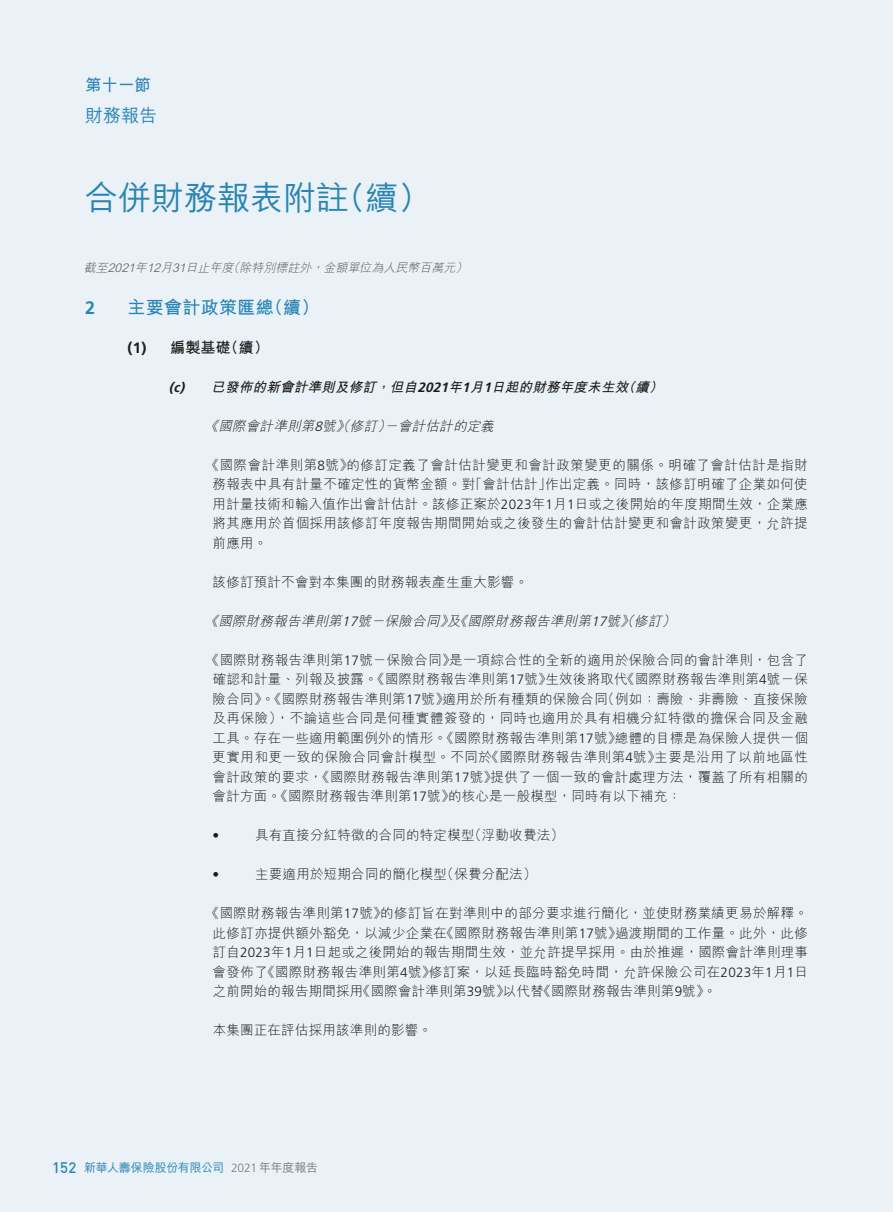
<style>
.page{position:relative;width:893px;height:1212px;background:#fff}
.page>*{position:absolute;margin:0;border:0;box-sizing:border-box;transform-origin:0 0}
.t1{font:500 33px "M Hei HK";color:#2985b5}
.t2{font:700 18px "M Hei HK";letter-spacing:.015em;color:#2985b5}
.t3{font:500 18px "M Hei HK";color:#2985b5}
.t4{font:700 18px "Frutiger LT Std";color:#2985b5}
.t5{font:700 16.5px "M Hei HK";color:#2985b5}
.t6{font:700 15px "M Hei HK";color:#1c1c1b}
.t7{font:300 13.5px/19.5px "M Hei HK";letter-spacing:.015em;color:#1c1c1b;text-align:justify}
.t8{font:italic 300 13.5px "M Hei HK";color:#1c1c1b}
.t9{font:italic 700 13.5px "M Hei HK";color:#1c1c1b}
.t10{font:300 13.5px "Frutiger LT Std";color:#1c1c1b}
.t11{font:italic 300 12px "M Hei HK";color:#575756}
.t12{font:500 12px "M Hei HK";letter-spacing:-.02em;color:#2985b5}
.s1{font-family:"Frutiger LT Std"}
.s2{font-family:"DIN";font-size:15px}
.s3{font-family:"Frutiger LT Std";font-weight:300;color:#7c7b7b}
.s4{color:#7c7b7b}
</style>
<div class="page">
<div style="left:0;top:0;width:892px;height:1212px;background:#eaf1f7"></div>
<p class="t5" style="left:85px;top:73px;width:67px">第十一節</p>
<h2 class="t3" style="left:85px;top:103px;width:73px">財務報告</h2>
<h1 class="t1" style="left:85px;top:174px;width:348px">合併財務報表附註（續）</h1>
<p class="t11" style="left:84px;top:259px;width:389px">截至2021年12月31日止年度（除特別標註外，金額單位為人民幣百萬元）</p>
<h2 class="t4" style="left:85px;top:297px;width:12px">2</h2>
<h2 class="t2" style="left:128px;top:294px;width:194px">主要會計政策匯總（續）</h2>
<p class="t6" style="left:128px;top:336px;width:143px"><span class="s1">(1)</span> 編製基礎（續）</p>
<p class="t9" style="left:169px;top:377px;width:499px"><span class="s1">(c)</span> 已發佈的新會計準則及修訂，但自<span class="s1">2021</span>年<span class="s1">1</span>月<span class="s1">1</span>日起的財務年度未生效（續）</p>
<p class="t8" style="left:205px;top:416px;width:295px">《國際會計準則第<span class="s1">8</span>號》（修訂）－會計估計的定義</p>
<p class="t7" style="left:213px;top:454px;width:597px;text-indent:-7px">《國際會計準則第<span class="s1">8</span>號》的修訂定義了會計估計變更和會計政策變更的關係。明確了會計估計是指財務報表中具有計量不確定性的貨幣金額。對「會計估計」作出定義。同時，該修訂明確了企業如何使用計量技術和輸入值作出會計估計。該修正案於<span class="s1">2023</span>年<span class="s1">1</span>月<span class="s1">1</span>日或之後開始的年度期間生效，企業應將其應用於首個採用該修訂年度報告期間開始或之後發生的會計估計變更和會計政策變更，允許提前應用。</p>
<p class="t7" style="left:213px;top:571px;width:317px">該修訂預計不會對本集團的財務報表產生重大影響。</p>
<p class="t8" style="left:205px;top:611px;width:476px">《國際財務報告準則第<span class="s1">17</span>號－保險合同》及《國際財務報告準則第<span class="s1">17</span>號》（修訂）</p>
<p class="t7" style="left:213px;top:649px;width:597px;text-indent:-7px">《國際財務報告準則第<span class="s1">17</span>號－保險合同》是一項綜合性的全新的適用於保險合同的會計準則，包含了確認和計量、列報及披露。《國際財務報告準則第<span class="s1">17</span>號》生效後將取代《國際財務報告準則第<span class="s1">4</span>號－保險合同》。《國際財務報告準則第<span class="s1">17</span>號》適用於所有種類的保險合同（例如：壽險、非壽險、直接保險及再保險），不論這些合同是何種實體簽發的，同時也適用於具有相機分紅特徵的擔保合同及金融工具。存在一些適用範圍例外的情形。《國際財務報告準則第<span class="s1">17</span>號》總體的目標是為保險人提供一個更實用和更一致的保險合同會計模型。不同於《國際財務報告準則第<span class="s1">4</span>號》主要是沿用了以前地區性會計政策的要求，《國際財務報告準則第<span class="s1">17</span>號》提供了一個一致的會計處理方法，覆蓋了所有相關的會計方面。《國際財務報告準則第<span class="s1">17</span>號》的核心是一般模型，同時有以下補充：</p>
<p class="t10" style="left:213px;top:828px;width:8px">•</p>
<p class="t7" style="left:255px;top:825px;width:310px">具有直接分紅特徵的合同的特定模型（浮動收費法）</p>
<p class="t10" style="left:213px;top:867px;width:8px">•</p>
<p class="t7" style="left:255px;top:864px;width:283px">主要適用於短期合同的簡化模型（保費分配法）</p>
<p class="t7" style="left:213px;top:903px;width:597px;text-indent:-7px">《國際財務報告準則第<span class="s1">17</span>號》的修訂旨在對準則中的部分要求進行簡化，並使財務業績更易於解釋。此修訂亦提供額外豁免，以減少企業在《國際財務報告準則第<span class="s1">17</span>號》過渡期間的工作量。此外，此修訂自<span class="s1">2023</span>年<span class="s1">1</span>月<span class="s1">1</span>日起或之後開始的報告期間生效，並允許提早採用。由於推遲，國際會計準則理事會發佈了《國際財務報告準則第<span class="s1">4</span>號》修訂案，以延長臨時豁免時間，允許保險公司在<span class="s1">2023</span>年<span class="s1">1</span>月<span class="s1">1</span>日之前開始的報告期間採用《國際會計準則第<span class="s1">39</span>號》以代替《國際財務報告準則第<span class="s1">9</span>號》。</p>
<p class="t7" style="left:213px;top:1020px;width:221px">本集團正在評估採用該準則的影響。</p>
<p class="t12" style="left:52px;top:1158px;width:268px"><span class="s2">152</span> 新華人壽保險股份有限公司 <span class="s3">2021</span> <span class="s4">年年度報告</span></p>
</div>
